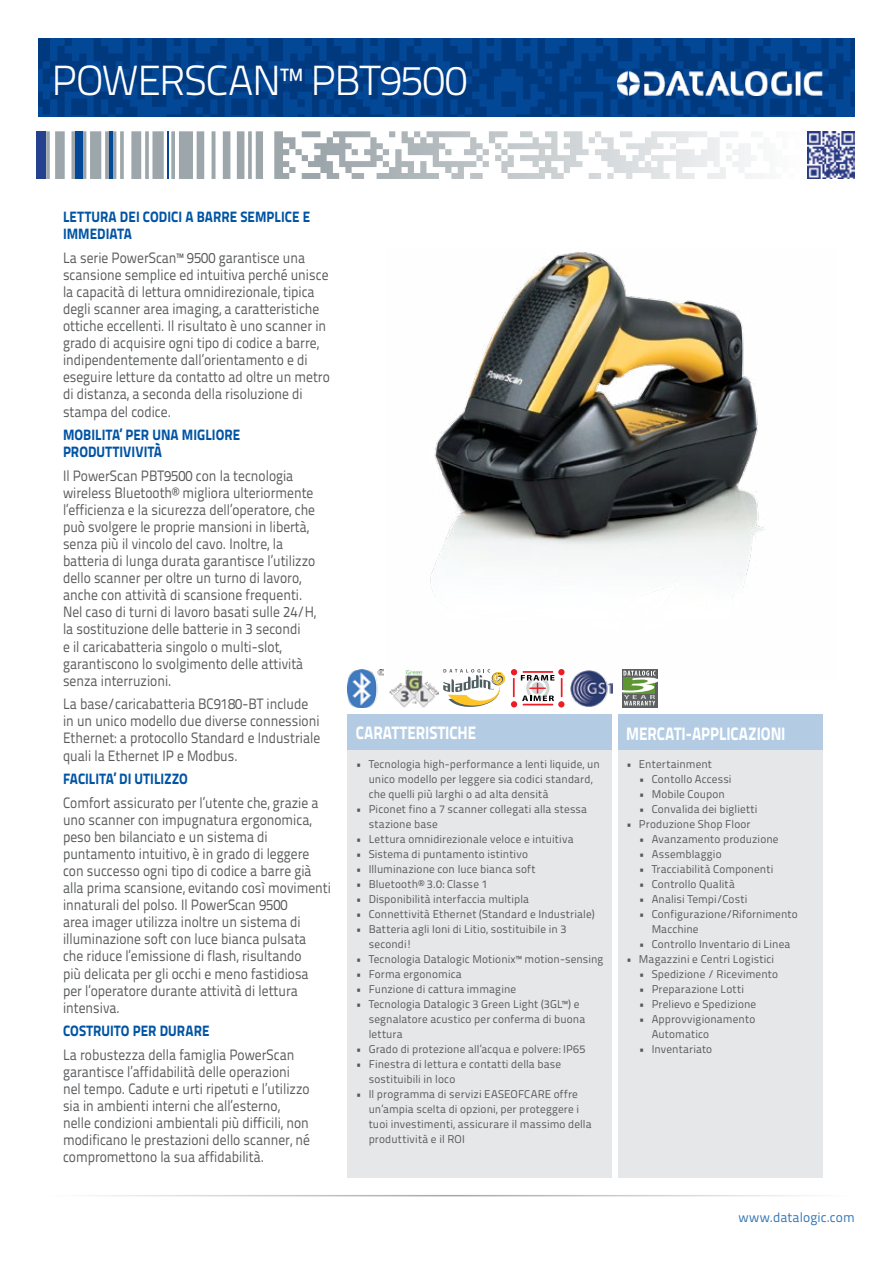
<style>
.page{position:relative;width:893px;height:1263px;background:#fff}
.page>*{position:absolute;margin:0;border:0;box-sizing:border-box;transform-origin:0 0}
.t1{font:300 42px "Titillium Text 22 L";letter-spacing:-.025em;color:#fff}
.t2{font:800 18px "Titillium Text 22 L";letter-spacing:-.005em;color:#fff;scale:.85 1}
.t3{font:15px/17.1px "Titillium Text 22 L";color:#58595b;scale:.9 1}
.t4{font:800 15px/17.1px "Titillium Text 22 L";letter-spacing:.005em;color:#0054a4;scale:.9 1}
.t5{font:13.5px "Titillium Text 22 L";letter-spacing:.005em;color:#3377b6}
.t6{font:11.25px/15px "Titillium Text 22 L";letter-spacing:.01em;color:#58595b}
</style>
<div class="page">
<svg style="left:38px;top:38px;width:817px;height:79px;background:#023f89"></svg>
<svg style="left:302px;top:131px;width:453px;height:48px"></svg>
<hr style="left:167px;top:131px;width:2px;height:48px;background:#034797">
<div style="left:75px;top:131px;width:7px;height:48px;background:#034797"></div>
<hr style="left:109px;top:131px;width:4px;height:48px;background:#034797">
<div style="left:37px;top:131px;width:9px;height:48px;background:#25408f"></div>
<hr style="left:45px;top:1195px;width:803px;height:1px;background:#9da3aa">
<div style="left:348px;top:714px;width:264px;height:36px;background:#b3cce4"></div>
<div style="left:618px;top:714px;width:204px;height:36px;background:#b3cce4"></div>
<div style="left:348px;top:750px;width:264px;height:428px;background:#e6e7e8"></div>
<div style="left:618px;top:750px;width:204px;height:428px;background:#e6e7e8"></div>
<img style="left:618px;top:72px;width:204px;height:23px">
<img style="left:807px;top:131px;width:48px;height:48px">
<img style="left:348px;top:669px;width:35px;height:38px">
<img style="left:570px;top:679px;width:43px;height:28px">
<svg style="left:622px;top:705px;width:35px;height:2px"></svg>
<svg style="left:622px;top:679px;width:36px;height:26px"></svg>
<svg style="left:443px;top:679px;width:121px;height:29px"></svg>
<img style="left:389px;top:679px;width:49px;height:28px">
<img style="left:405px;top:252px;width:359px;height:427px">
<h1 class="t1" style="left:51px;top:50px;width:418px">POWERSCAN™ PBT9500</h1>
<p class="t4" style="left:63px;top:207px;width:276px">LETTURA DEI CODICI A BARRE SEMPLICE E<br>IMMEDIATA</p>
<p class="t3" style="left:63px;top:248px;width:298px">La serie PowerScan™ 9500 garantisce una scansione semplice ed intuitiva perché unisce la capacità di lettura omnidirezionale, tipica degli scanner area imaging, a caratteristiche ottiche eccellenti. Il risultato è uno scanner in grado di acquisire ogni tipo di codice a barre, indipendentemente dall’orientamento e di eseguire letture da contatto ad oltre un metro di distanza, a seconda della risoluzione di stampa del codice.</p>
<p class="t4" style="left:63px;top:425px;width:198px">MOBILITA’ PER UNA MIGLIORE<br>PRODUTTIVIVITÀ</p>
<p class="t3" style="left:63px;top:466px;width:283px">Il PowerScan PBT9500 con la tecnologia wireless Bluetooth® migliora ulteriormente l’efficienza e la sicurezza dell’operatore, che può svolgere le proprie mansioni in libertà, senza più il vincolo del cavo. Inoltre, la batteria di lunga durata garantisce l’utilizzo dello scanner per oltre un turno di lavoro, anche con attività di scansione frequenti.<br>Nel caso di turni di lavoro basati sulle 24/H, la sostituzione delle batterie in 3 secondi<br>e il caricabatteria singolo o multi-slot, garantiscono lo svolgimento delle attività senza interruzioni.</p>
<p class="t3" style="left:63px;top:695px;width:287px">La base/caricabatteria BC9180-BT include in un unico modello due diverse connessioni Ethernet: a protocollo Standard e Industriale quali la Ethernet IP e Modbus.</p>
<p class="t4" style="left:63px;top:769px;width:140px">FACILITA’ DI UTILIZZO</p>
<p class="t3" style="left:63px;top:793px;width:299px">Comfort assicurato per l’utente che, grazie a uno scanner con impugnatura ergonomica, peso ben bilanciato e un sistema di puntamento intuitivo, è in grado di leggere con successo ogni tipo di codice a barre già alla prima scansione, evitando così movimenti innaturali del polso. Il PowerScan 9500<br>area imager utilizza inoltre un sistema di illuminazione soft con luce bianca pulsata<br>che riduce l’emissione di flash, risultando<br>più delicata per gli occhi e meno fastidiosa per l’operatore durante attività di lettura intensiva.</p>
<p class="t4" style="left:63px;top:1021px;width:164px">COSTRUITO PER DURARE</p>
<p class="t3" style="left:63px;top:1045px;width:276px">La robustezza della famiglia PowerScan garantisce l’affidabilità delle operazioni nel tempo. Cadute e urti ripetuti e l’utilizzo sia in ambienti interni che all’esterno, nelle condizioni ambientali più difficili, non modificano le prestazioni dello scanner, né compromettono la sua affidabilità.</p>
<p class="t2" style="left:356px;top:719px;width:143px">CARATTERISTICHE</p>
<p class="t2" style="left:626px;top:719px;width:189px">MERCATI-APPLICAZIONI</p>
<p class="t6" style="left:369px;top:756px;width:233px;text-indent:-13px">• Tecnologia high-performance a lenti liquide, un unico modello per leggere sia codici standard, che quelli più larghi o ad alta densità</p>
<p class="t6" style="left:369px;top:801px;width:220px;text-indent:-13px">• Piconet fino a 7 scanner collegati alla stessa stazione base</p>
<p class="t6" style="left:356px;top:831px;width:219px">• Lettura omnidirezionale veloce e intuitiva</p>
<p class="t6" style="left:356px;top:846px;width:174px">• Sistema di puntamento istintivo</p>
<p class="t6" style="left:356px;top:861px;width:181px">• Illuminazione con luce bianca soft</p>
<p class="t6" style="left:356px;top:876px;width:133px">• Bluetooth® 3.0: Classe 1</p>
<p class="t6" style="left:356px;top:891px;width:175px">• Disponibilità interfaccia multipla</p>
<p class="t6" style="left:356px;top:906px;width:240px">• Connettività Ethernet (Standard e Industriale)</p>
<p class="t6" style="left:369px;top:921px;width:199px;text-indent:-13px">• Batteria agli Ioni di Litio, sostituibile in 3 secondi!</p>
<p class="t6" style="left:356px;top:951px;width:249px">• Tecnologia Datalogic Motionix™ motion-sensing</p>
<p class="t6" style="left:356px;top:966px;width:107px">• Forma ergonomica</p>
<p class="t6" style="left:356px;top:981px;width:162px">• Funzione di cattura immagine</p>
<p class="t6" style="left:369px;top:996px;width:218px;text-indent:-13px">• Tecnologia Datalogic 3 Green Light (3GL™) e segnalatore acustico per conferma di buona lettura</p>
<p class="t6" style="left:356px;top:1041px;width:231px">• Grado di protezione all’acqua e polvere: IP65</p>
<p class="t6" style="left:369px;top:1056px;width:194px;text-indent:-13px">• Finestra di lettura e contatti della base sostituibili in loco</p>
<p class="t6" style="left:369px;top:1086px;width:224px;text-indent:-13px">• Il programma di servizi EASEOFCARE offre un’ampia scelta di opzioni, per proteggere i tuoi investimenti, assicurare il massimo della produttività e il ROI</p>
<p class="t6" style="left:626px;top:756px;width:87px">• Entertainment</p>
<p class="t6" style="left:639px;top:771px;width:94px">• Contollo Accessi</p>
<p class="t6" style="left:639px;top:786px;width:87px">• Mobile Coupon</p>
<p class="t6" style="left:639px;top:801px;width:120px">• Convalida dei biglietti</p>
<p class="t6" style="left:626px;top:816px;width:126px">• Produzione Shop Floor</p>
<p class="t6" style="left:639px;top:831px;width:141px">• Avanzamento produzione</p>
<p class="t6" style="left:639px;top:846px;width:84px">• Assemblaggio</p>
<p class="t6" style="left:639px;top:861px;width:136px">• Tracciabilità Componenti</p>
<p class="t6" style="left:639px;top:876px;width:97px">• Controllo Qualità</p>
<p class="t6" style="left:639px;top:891px;width:110px">• Analisi Tempi/Costi</p>
<p class="t6" style="left:652px;top:906px;width:148px;text-indent:-13px">• Configurazione/Rifornimento<br>Macchine</p>
<p class="t6" style="left:639px;top:936px;width:153px">• Controllo Inventario di Linea</p>
<p class="t6" style="left:626px;top:951px;width:150px">• Magazzini e Centri Logistici</p>
<p class="t6" style="left:639px;top:966px;width:141px">• Spedizione / Ricevimento</p>
<p class="t6" style="left:639px;top:981px;width:107px">• Preparazione Lotti</p>
<p class="t6" style="left:639px;top:996px;width:119px">• Prelievo e Spedizione</p>
<p class="t6" style="left:652px;top:1011px;width:105px;text-indent:-13px">• Approvvigionamento<br>Automatico</p>
<p class="t6" style="left:639px;top:1041px;width:75px">• Inventariato</p>
<p class="t5" style="left:738px;top:1207px;width:118px">www.datalogic.com</p>
</div>
